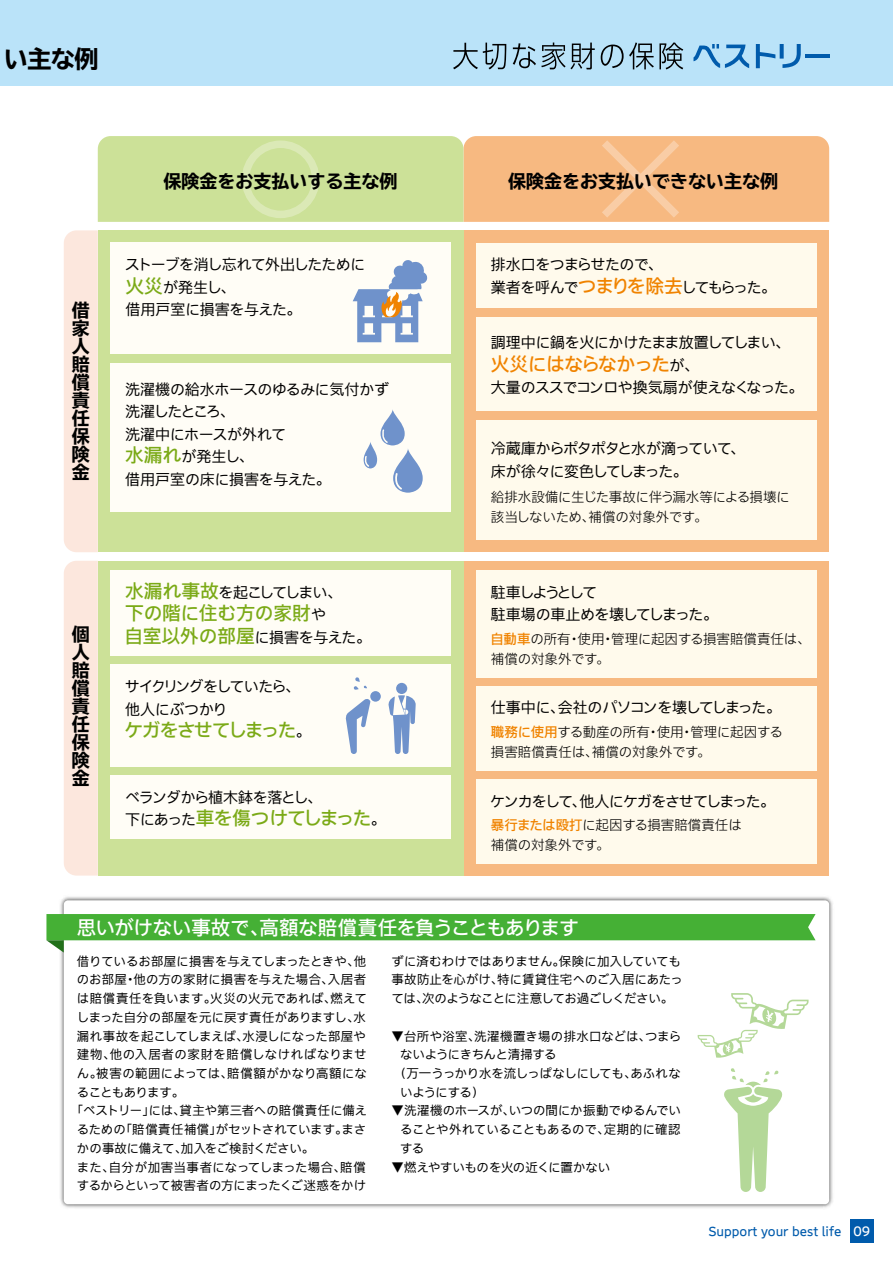
<style>
.page{position:relative;width:893px;height:1263px;background:#fff}
.page>*{position:absolute;margin:0;border:0;box-sizing:border-box;transform-origin:0 0}
.t1{font:700 expanded 24px "TBUD Go Std";color:#000}
.t2{font:500 19.5px "Iwa UCDA Goth Std";letter-spacing:-.025em;color:#fff}
.t3{font:500 18.75px "Iwa UCDA Goth Std";letter-spacing:-.07em;color:#7baa17}
.t4{font:500 18.75px "Iwa UCDA Goth Std";letter-spacing:-.05em;color:#f08300}
.t5{font:500 18.75px "Iwa UCDA Goth Std";letter-spacing:-.01em;color:#7baa17}
.t6{font:500 18.75px "Iwa UCDA Goth Std";letter-spacing:-.1em;color:#7baa17}
.t7{font:700 expanded 18px/18px "TBUD Go Std";color:#000;text-align:justify}
.t8{font:100 15px/22.5px "Iwa UCDA Goth Std";letter-spacing:-.04em;color:#000}
.t9{font:100 15px/22.5px "Iwa UCDA Goth Std";letter-spacing:-.015em;color:#000}
.t10{font:100 15px/22.5px "Iwa UCDA Goth Std";letter-spacing:-.065em;color:#000}
.t11{font:100 15px/22.5px "Iwa UCDA Goth Std";letter-spacing:-.09em;color:#000}
.t12{font:100 15px "Iwa UCDA Goth Std";letter-spacing:-.06em;color:#000}
.t13{font:100 15px "Iwa UCDA Goth Std";letter-spacing:-.08em;color:#000}
.t14{font:100 15px/22.5px "Iwa UCDA Goth Std";letter-spacing:-.07em;color:#000}
.t15{font:100 15px "Iwa UCDA Goth Std";letter-spacing:-.075em;color:#000}
.t16{font:100 15px "Iwa UCDA Goth Std";letter-spacing:-.12em;color:#000}
.t17{font:300 13.5px/20.2px "Iwa UCDA Goth Std";letter-spacing:-.01em;color:#000}
.t18{font:100 12.45px/18.8px "Iwa UCDA Goth Std";letter-spacing:-.005em;color:#000}
.t19{font:100 12.45px "Iwa UCDA Goth Std";letter-spacing:.015em;color:#000}
.t20{font:100 12.45px "Iwa UCDA Goth Std";letter-spacing:.025em;color:#000}
.t21{font:100 12.45px "Iwa UCDA Goth Std";letter-spacing:-.025em;color:#000}
.t22{font:100 12.45px "Iwa UCDA Goth Std";letter-spacing:.04em;color:#000}
.t23{font:100 12.45px "Iwa UCDA Goth Std";letter-spacing:-.04em;color:#000}
.t24{font:100 12.45px "Iwa UCDA Goth Std";letter-spacing:-.055em;color:#000}
.t25{font:500 12px "Iwa UCDA Goth Std";color:#005bac}
.s1{font-weight:500;font-size:18.75px;color:#7baa17}
.s2{font-weight:100;font-size:15px;color:#000}
.s3{font-weight:500;font-size:18.75px;color:#f08300}
.s4{font-weight:500;color:#f08300}
.s5{font-size:12.45px;color:#fff}
</style>
<div class="page">
<svg style="left:98px;top:136px;width:731px;height:86px;background:#e2cd8e"></svg>
<div style="left:242px;top:140px;width:77px;height:78px;border:8px solid #fff;border-radius:50%"></div>
<div style="left:463px;top:230px;width:366px;height:322px;background:#f7b981"></div>
<div style="left:98px;top:230px;width:365px;height:322px;background:#cce198"></div>
<div style="left:64px;top:230px;width:34px;height:322px;background:#fce7dd"></div>
<div style="left:111px;top:242px;width:340px;height:111px;background:#fffdf6"></div>
<div style="left:111px;top:363px;width:340px;height:149px;background:#fffdf6"></div>
<div style="left:476px;top:243px;width:340px;height:64px;background:#fffaec"></div>
<div style="left:476px;top:317px;width:340px;height:93px;background:#fffaec"></div>
<div style="left:476px;top:421px;width:340px;height:119px;background:#fffaec"></div>
<div style="left:463px;top:561px;width:366px;height:314px;background:#f7b981"></div>
<div style="left:98px;top:561px;width:365px;height:314px;background:#cce198"></div>
<div style="left:64px;top:561px;width:34px;height:314px;background:#fce7dd"></div>
<div style="left:111px;top:775px;width:340px;height:64px;background:#fffdf6"></div>
<div style="left:111px;top:570px;width:340px;height:86px;background:#fffdf6"></div>
<div style="left:111px;top:665px;width:340px;height:102px;background:#fffdf6"></div>
<div style="left:370px;top:691px;width:11px;height:11px;background:#6f92cb;border-radius:50%"></div>
<svg style="left:345px;top:699px;width:25px;height:55px"></svg>
<div style="left:396px;top:683px;width:11px;height:11px;background:#6f92cb;border-radius:50%"></div>
<svg style="left:388px;top:695px;width:28px;height:59px"></svg>
<svg style="left:354px;top:677px;width:13px;height:13px"></svg>
<svg style="left:353px;top:260px;width:75px;height:82px"></svg>
<div style="left:476px;top:686px;width:340px;height:85px;background:#fffaec"></div>
<div style="left:476px;top:779px;width:340px;height:85px;background:#fffaec"></div>
<div style="left:476px;top:570px;width:340px;height:107px;background:#fffaec"></div>
<img style="left:60px;top:896px;width:773px;height:312px">
<div style="left:64px;top:900px;width:765px;height:304px;background:#fff;border-radius:4px"></div>
<svg style="left:46px;top:914px;width:770px;height:38px"></svg>
<svg style="left:724px;top:1068px;width:58px;height:124px"></svg>
<svg style="left:698px;top:993px;width:111px;height:65px"></svg>
<svg style="left:363px;top:409px;width:60px;height:84px"></svg>
<div style="left:850px;top:1219px;width:23px;height:24px;background:#005bac"></div>
<div style="left:0;top:0;width:893px;height:85px;background:#bae3f9"></div>
<svg style="left:693px;top:44px;width:56px;height:24px"></svg>
<svg style="left:756px;top:44px;width:45px;height:24px"></svg>
<hr style="left:805px;top:54px;width:24px;height:4px;background:#005bac">
<svg style="left:453px;top:43px;width:53px;height:26px"></svg>
<svg style="left:513px;top:43px;width:82px;height:26px"></svg>
<svg style="left:601px;top:43px;width:82px;height:26px"></svg>
<h1 class="t1" style="left:4px;top:46px;width:96px">い主な例</h1>
<h3 class="t7" style="left:72px;top:302px;width:19px">借家人賠償責任保険金</h3>
<h3 class="t7" style="left:72px;top:626px;width:19px">個人賠償責任保険金</h3>
<h3 class="t7" style="left:164px;top:173px;width:235px">保険金をお支払いする主な例</h3>
<h3 class="t7" style="left:508px;top:173px;width:271px">保険金をお支払いできない主な例</h3>
<p class="t8" style="left:125px;top:253px;width:242px">ストーブを消し忘れて外出したために<span class="s1">火災</span>が発生し、<br>借用戸室に損害を与えた。</p>
<p class="t9" style="left:125px;top:377px;width:266px">洗濯機の給水ホースのゆるみに気付かず洗濯したところ、<br>洗濯中にホースが外れて<br><span class="s1">水漏れ</span>が発生し、<br>借用戸室の床に損害を与えた。</p>
<p class="t16" style="left:125px;top:581px;width:218px"><span class="s1">水漏れ事故</span>を起こしてしまい、</p>
<h3 class="t5" style="left:125px;top:599px;width:202px">下の階に住む方の家財<span class="s2">や</span></h3>
<p class="t8" style="left:125px;top:625px;width:248px"><span class="s1">自室以外の部屋</span>に損害を与えた。</p>
<p class="t14" style="left:125px;top:674px;width:177px">サイクリングをしていたら、他人にぶつかり</p>
<h3 class="t6" style="left:124px;top:716px;width:188px">ケガをさせてしまった<span class="s2">。</span></h3>
<p class="t15" style="left:125px;top:786px;width:199px">ベランダから植木鉢を落とし、</p>
<h3 class="t3" style="left:125px;top:804px;width:262px"><span class="s2">下にあった</span>車を傷つけてしまった<span class="s2">。</span></h3>
<p class="t8" style="left:491px;top:253px;width:287px">排水口をつまらせたので、<br>業者を呼んで<span class="s3">つまりを除去</span>してもらった。</p>
<p class="t8" style="left:491px;top:330px;width:301px">調理中に鍋を火にかけたまま放置してしまい、</p>
<h3 class="t4" style="left:491px;top:350px;width:210px">火災にはならなかった<span class="s2">が、</span></h3>
<p class="t8" style="left:491px;top:375px;width:314px">大量のススでコンロや換気扇が使えなくなった。</p>
<p class="t10" style="left:491px;top:436px;width:256px">冷蔵庫からポタポタと水が滴っていて、床が徐々に変色してしまった。</p>
<p class="t17" style="left:491px;top:486px;width:301px">給排水設備に生じた事故に伴う漏水等による損壊に該当しないため、補償の対象外です。</p>
<p class="t11" style="left:491px;top:580px;width:229px">駐車しようとして<br>駐車場の車止めを壊してしまった。</p>
<p class="t17" style="left:490px;top:628px;width:322px"><span class="s4">自動車</span>の所有・使用・管理に起因する損害賠償責任は、補償の対象外です。</p>
<p class="t12" style="left:491px;top:697px;width:292px">仕事中に、会社のパソコンを壊してしまった。</p>
<p class="t17" style="left:491px;top:721px;width:294px"><span class="s4">職務に使用</span>する動産の所有・使用・管理に起因する損害賠償責任は、補償の対象外です。</p>
<p class="t13" style="left:490px;top:790px;width:287px">ケンカをして、他人にケガをさせてしまった。</p>
<p class="t17" style="left:491px;top:814px;width:252px"><span class="s4">暴行または殴打</span>に起因する損害賠償責任は補償の対象外です。</p>
<h2 class="t2" style="left:77px;top:913px;width:503px">思いがけない事故で、高額な賠償責任を負うこともあります</h2>
<p class="t18" style="left:77px;top:951px;width:291px">借りているお部屋に損害を与えてしまったときや、他</p>
<p class="t18" style="left:77px;top:969px;width:291px">のお部屋・他の方の家財に損害を与えた場合、入居者</p>
<p class="t19" style="left:77px;top:989px;width:292px">は賠償責任を負います。火災の火元であれば、燃えて</p>
<p class="t18" style="left:77px;top:1007px;width:290px">しまった自分の部屋を元に戻す責任がありますし、水</p>
<p class="t18" style="left:77px;top:1026px;width:291px">漏れ事故を起こしてしまえば、水浸しになった部屋や</p>
<p class="t22" style="left:77px;top:1046px;width:291px">建物、他の入居者の家財を賠償しなければなりませ</p>
<p class="t20" style="left:77px;top:1064px;width:291px">ん。被害の範囲によっては、賠償額がかなり高額にな</p>
<p class="t24" style="left:77px;top:1083px;width:109px">ることもあります。</p>
<p class="t18" style="left:71px;top:1100px;width:298px">「ベストリー」には、貸主や第三者への賠償責任に備え</p>
<p class="t18" style="left:77px;top:1119px;width:291px">るための「賠償責任補償」がセットされています。まさ</p>
<p class="t18" style="left:77px;top:1138px;width:239px">かの事故に備えて、加入をご検討ください。</p>
<p class="t19" style="left:77px;top:1158px;width:291px">また、自分が加害当事者になってしまった場合、賠償</p>
<p class="t21" style="left:77px;top:1177px;width:291px">するからといって被害者の方にまったくご迷惑をかけ</p>
<p class="t18" style="left:392px;top:951px;width:293px">ずに済むわけではありません。保険に加入していても事故防止を心がけ、特に賃貸住宅へのご入居にあたっては、次のようなことに注意してお過ごしください。</p>
<p class="t20" style="left:392px;top:1027px;width:291px">▼台所や浴室、洗濯機置き場の排水口などは、つまら</p>
<p class="t23" style="left:400px;top:1046px;width:158px">ないようにきちんと清掃する</p>
<p class="t18" style="left:394px;top:1063px;width:288px">（万一うっかり水を流しっぱなしにしても、あふれな</p>
<p class="t18" style="left:400px;top:1082px;width:86px">いようにする）</p>
<p class="t18" style="left:400px;top:1100px;width:282px;text-align:justify;text-indent:-9px">▼洗濯機のホースが、いつの間にか振動でゆるんでいることや外れていることもあるので、定期的に確認する</p>
<p class="t21" style="left:392px;top:1158px;width:220px">▼燃えやすいものを火の近くに置かない</p>
<p class="t25" style="left:708px;top:1222px;width:163px">Support your best life <span class="s5">09</span></p>
</div>
